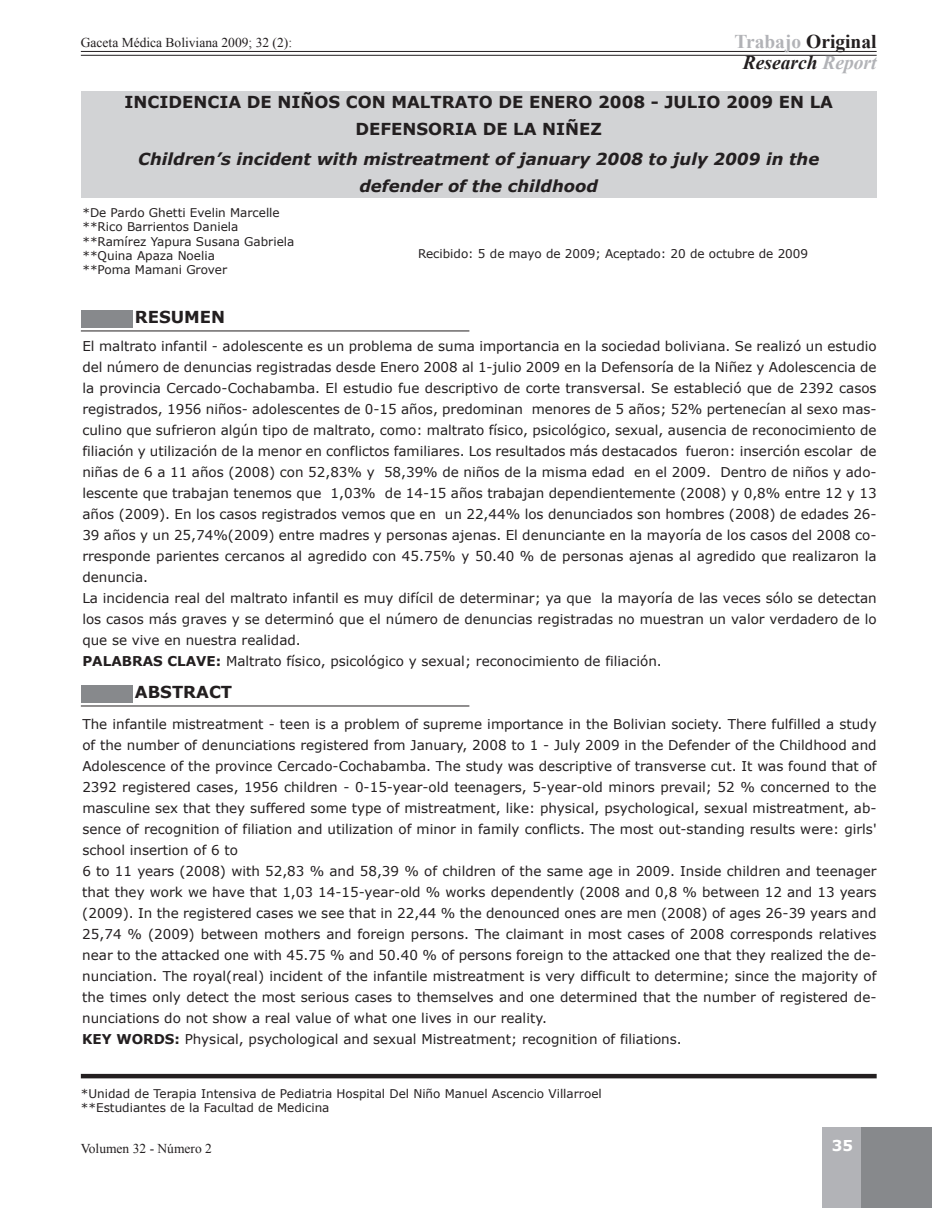
<style>
.page{position:relative;width:932px;height:1208px;background:#fff}
.page>*{position:absolute;margin:0;border:0;box-sizing:border-box;transform-origin:0 0}
.t1{font:700 19.5px/21.3px "Times New Roman";color:#231f20;text-align:center}
.t2{font:700 16.5px/27px "Verdana";color:#231f20;text-align:center}
.t3{font:italic 700 16.5px/27px "Verdana";color:#231f20;text-align:center}
.t4{font:700 15px "Verdana";color:#fff}
.t5{font:13.5px/21px "Verdana";color:#231f20}
.t6{font:13.5px "Times New Roman";color:#231f20}
.t7{font:12px/14.4px "Verdana";color:#231f20}
.s1{color:#b2b3b7}
.s2{font-style:italic}
.s3{font-style:italic;color:#b2b3b7}
.s4{font-weight:700}
</style>
<div class="page">
<div style="left:859px;top:1127px;width:72px;height:80px;background:#87898c"></div>
<div style="left:822px;top:1127px;width:38px;height:81px;background:#b2b3b7"></div>
<hr style="left:81px;top:55px;width:795px;height:1px;background:#231f20">
<div style="left:81px;top:91px;width:795px;height:106px;background:#d2d3d5"></div>
<hr style="left:81px;top:331px;width:388px;height:1px;background:#231f20">
<div style="left:81px;top:310px;width:51px;height:18px;background:#87898c"></div>
<hr style="left:81px;top:705px;width:388px;height:1px;background:#231f20">
<div style="left:81px;top:685px;width:51px;height:18px;background:#87898c"></div>
<hr style="left:81px;top:51px;width:795px;height:1px;background:#231f20">
<div style="left:81px;top:1073px;width:795px;height:5px;background:#231f20"></div>
<p class="t6" style="left:81px;top:35px;width:213px">Gaceta Médica Boliviana 2009; 32 (2):</p>
<h1 class="t1" style="left:734px;top:30px;width:144px"><span class="s1">Trabajo</span> Original<br><span class="s2">Research</span> <span class="s3">Report</span></h1>
<p class="t2" style="left:124px;top:88px;width:709px">INCIDENCIA DE NIÑOS CON MALTRATO DE ENERO 2008 - JULIO 2009 EN LA<br>DEFENSORIA DE LA NIÑEZ</p>
<p class="t3" style="left:138px;top:145px;width:682px">Children’s incident with mistreatment of january 2008 to july 2009 in the defender of the childhood</p>
<p class="t7" style="left:82px;top:205px;width:213px">*De Pardo Ghetti Evelin Marcelle **Rico Barrientos Daniela **Ramírez Yapura Susana Gabriela **Quina Apaza Noelia<br>**Poma Mamani Grover</p>
<p class="t2" style="left:135px;top:303px;width:92px">RESUMEN</p>
<p class="t7" style="left:418px;top:246px;width:391px">Recibido: 5 de mayo de 2009; Aceptado: 20 de octubre de 2009</p>
<p class="t5" style="left:82px;top:335px;width:795px">El maltrato infantil - adolescente es un problema de suma importancia en la sociedad boliviana. Se realizó un estudio del número de denuncias registradas desde Enero 2008 al 1-julio 2009 en la Defensoría de la Niñez y Adolescencia de la provincia Cercado-Cochabamba. El estudio fue descriptivo de corte transversal. Se estableció que de 2392 casos registrados, 1956 niños- adolescentes de 0-15 años, predominan menores de 5 años; 52% pertenecían al sexo mas&shy;culino que sufrieron algún tipo de maltrato, como: maltrato físico, psicológico, sexual, ausencia de reconocimiento de filiación y utilización de la menor en conflictos familiares. Los resultados más destacados fueron: inserción escolar de niñas de 6 a 11 años (2008) con 52,83% y 58,39% de niños de la misma edad en el 2009. Dentro de niños y ado&shy;lescente que trabajan tenemos que 1,03% de 14-15 años trabajan dependientemente (2008) y 0,8% entre 12 y 13 años (2009). En los casos registrados vemos que en un 22,44% los denunciados son hombres (2008) de edades 26- 39 años y un 25,74%(2009) entre madres y personas ajenas. El denunciante en la mayoría de los casos del 2008 co&shy;rresponde parientes cercanos al agredido con 45.75% y 50.40 % de personas ajenas al agredido que realizaron la denuncia.<br>La incidencia real del maltrato infantil es muy difícil de determinar; ya que la mayoría de las veces sólo se detectan los casos más graves y se determinó que el número de denuncias registradas no muestran un valor verdadero de lo que se vive en nuestra realidad.<br><span class="s4">PALABRAS CLAVE:</span> Maltrato físico, psicológico y sexual; reconocimiento de filiación.</p>
<p class="t2" style="left:135px;top:678px;width:99px">ABSTRACT</p>
<p class="t5" style="left:82px;top:713px;width:795px">The infantile mistreatment - teen is a problem of supreme importance in the Bolivian society. There fulfilled a study of the number of denunciations registered from January, 2008 to 1 - July 2009 in the Defender of the Childhood and Adolescence of the province Cercado-Cochabamba. The study was descriptive of transverse cut. It was found that of 2392 registered cases, 1956 children - 0-15-year-old teenagers, 5-year-old minors prevail; 52 % concerned to the masculine sex that they suffered some type of mistreatment, like: physical, psychological, sexual mistreatment, ab&shy;sence of recognition of filiation and utilization of minor in family conflicts. The most out-standing results were: girls' school insertion of 6 to<br>6 to 11 years (2008) with 52,83 % and 58,39 % of children of the same age in 2009. Inside children and teenager that they work we have that 1,03 14-15-year-old % works dependently (2008 and 0,8 % between 12 and 13 years (2009). In the registered cases we see that in 22,44 % the denounced ones are men (2008) of ages 26-39 years and 25,74 % (2009) between mothers and foreign persons. The claimant in most cases of 2008 corresponds relatives near to the attacked one with 45.75 % and 50.40 % of persons foreign to the attacked one that they realized the de&shy;nunciation. The royal(real) incident of the infantile mistreatment is very difficult to determine; since the majority of the times only detect the most serious cases to themselves and one determined that the number of registered de&shy;nunciations do not show a real value of what one lives in our reality.<br><span class="s4">KEY WORDS:</span> Physical, psychological and sexual Mistreatment; recognition of filiations.</p>
<p class="t7" style="left:81px;top:1086px;width:522px">*Unidad de Terapia Intensiva de Pediatria Hospital Del Niño Manuel Ascencio Villarroel **Estudiantes de la Facultad de Medicina</p>
<p class="t6" style="left:81px;top:1141px;width:132px">Volumen 32 - Número 2</p>
<p class="t4" style="left:831px;top:1135px;width:23px">35</p>
</div>
